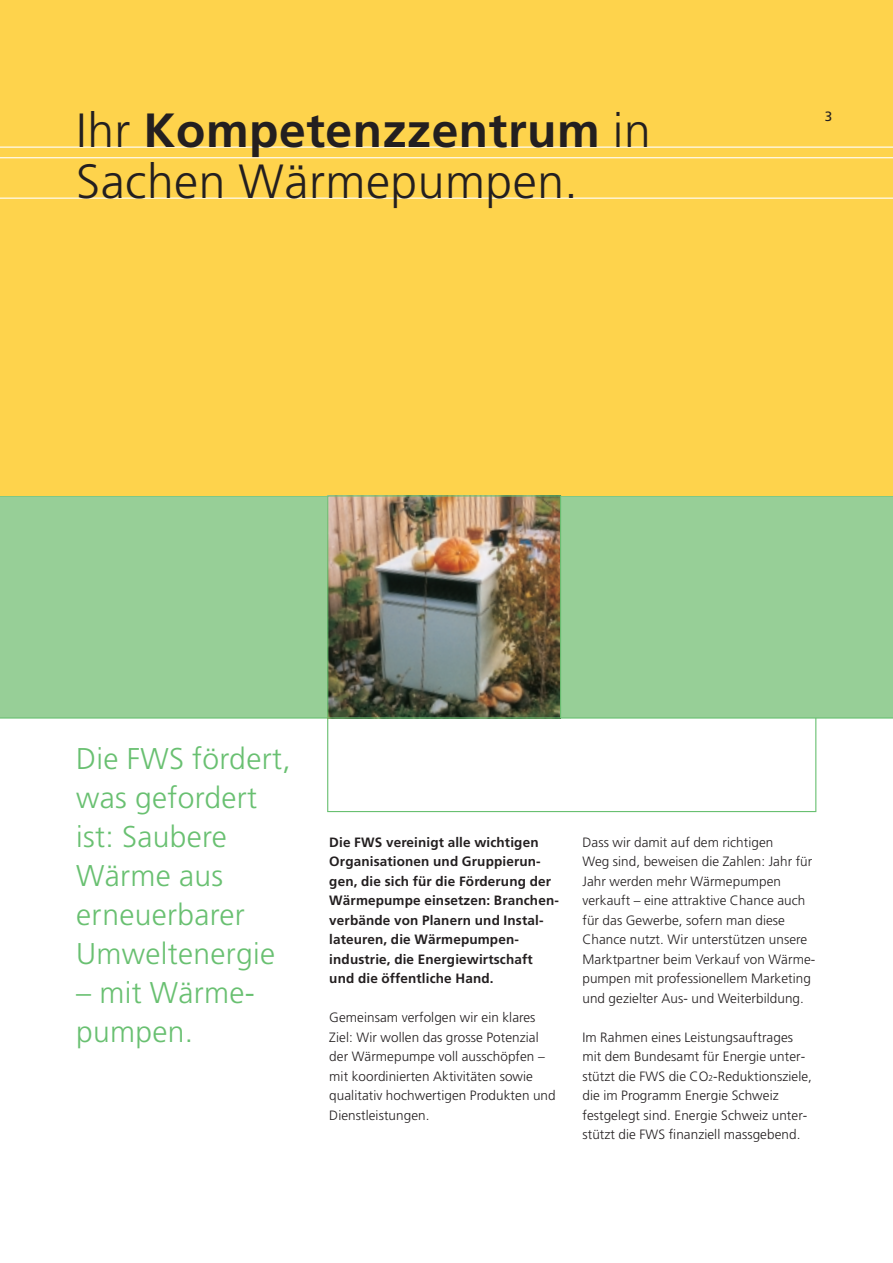
<style>
.page{position:relative;width:893px;height:1263px;background:#fff}
.page>*{position:absolute;margin:0;border:0;box-sizing:border-box;transform-origin:0 0}
.t1{font:300 48px/51px "Frutiger";letter-spacing:.01em;color:#231f20}
.t2{font:300 30px/39px "Frutiger";letter-spacing:.01em;color:#69c071}
.t3{font:300 13.5px/19.5px "Frutiger";letter-spacing:.005em;color:#231f20}
.t4{font:700 13.5px/19.5px "Frutiger";letter-spacing:.01em;color:#231f20}
.t5{font:13.5px "Frutiger";color:#231f20}
.s1{font-weight:700}
.s2{font-size:8.55px}
</style>
<div class="page">
<div style="left:0;top:495px;width:892px;height:224px;background:#97cf97"></div>
<div style="left:0;top:0;width:892px;height:495px;background:#fed34c"></div>
<hr style="left:0;top:157px;width:892px;height:1px;background:#fff">
<hr style="left:0;top:147px;width:892px;height:1px;background:#fff">
<hr style="left:0;top:198px;width:892px;height:1px;background:#fff">
<img style="left:329px;top:497px;width:230px;height:220px">
<div style="left:327px;top:495px;width:234px;height:224px;border:1px solid #69c071"></div>
<h1 class="t1" style="left:76px;top:108px;width:576px">Ihr <span class="s1">Kompetenzzentrum</span> in<br>Sachen Wärmepumpen.</h1>
<p class="t5" style="left:824px;top:111px;width:9px">3</p>
<h2 class="t2" style="left:76px;top:741px;width:216px">Die FWS fördert, was gefordert ist: Saubere<br>Wärme aus erneuerbarer<br>Umweltenergie</h2>
<h2 class="t2" style="left:76px;top:975px;width:180px">– mit Wärme&shy;pumpen.</h2>
<p class="t4" style="left:329px;top:834px;width:231px">Die FWS vereinigt alle wichtigen<br>Organisationen und Gruppierun&shy;gen, die sich für die Förderung der<br>Wärmepumpe einsetzen: Branchen&shy;verbände von Planern und Instal&shy;lateuren, die Wärmepumpen&shy;industrie, die Energiewirtschaft und die öffentliche Hand.</p>
<p class="t3" style="left:329px;top:1009px;width:228px">Gemeinsam verfolgen wir ein klares Ziel: Wir wollen das grosse Potenzial der Wärmepumpe voll ausschöpfen – mit koordinierten Aktivitäten sowie qualitativ hochwertigen Produkten und Dienstleistungen.</p>
<p class="t3" style="left:582px;top:834px;width:234px">Dass wir damit auf dem richtigen<br>Weg sind, beweisen die Zahlen: Jahr für Jahr werden mehr Wärmepumpen verkauft – eine attraktive Chance auch für das Gewerbe, sofern man diese Chance nutzt. Wir unterstützen unsere Marktpartner beim Verkauf von Wärme&shy;pumpen mit professionellem Marketing und gezielter Aus- und Weiterbildung.</p>
<p class="t3" style="left:582px;top:1028px;width:231px">Im Rahmen eines Leistungsauftrages mit dem Bundesamt für Energie unter&shy;stützt die FWS die CO<span class="s2">2</span>-Reduktionsziele, die im Programm Energie Schweiz festgelegt sind. Energie Schweiz unter&shy;stützt die FWS finanziell massgebend.</p>
</div>
